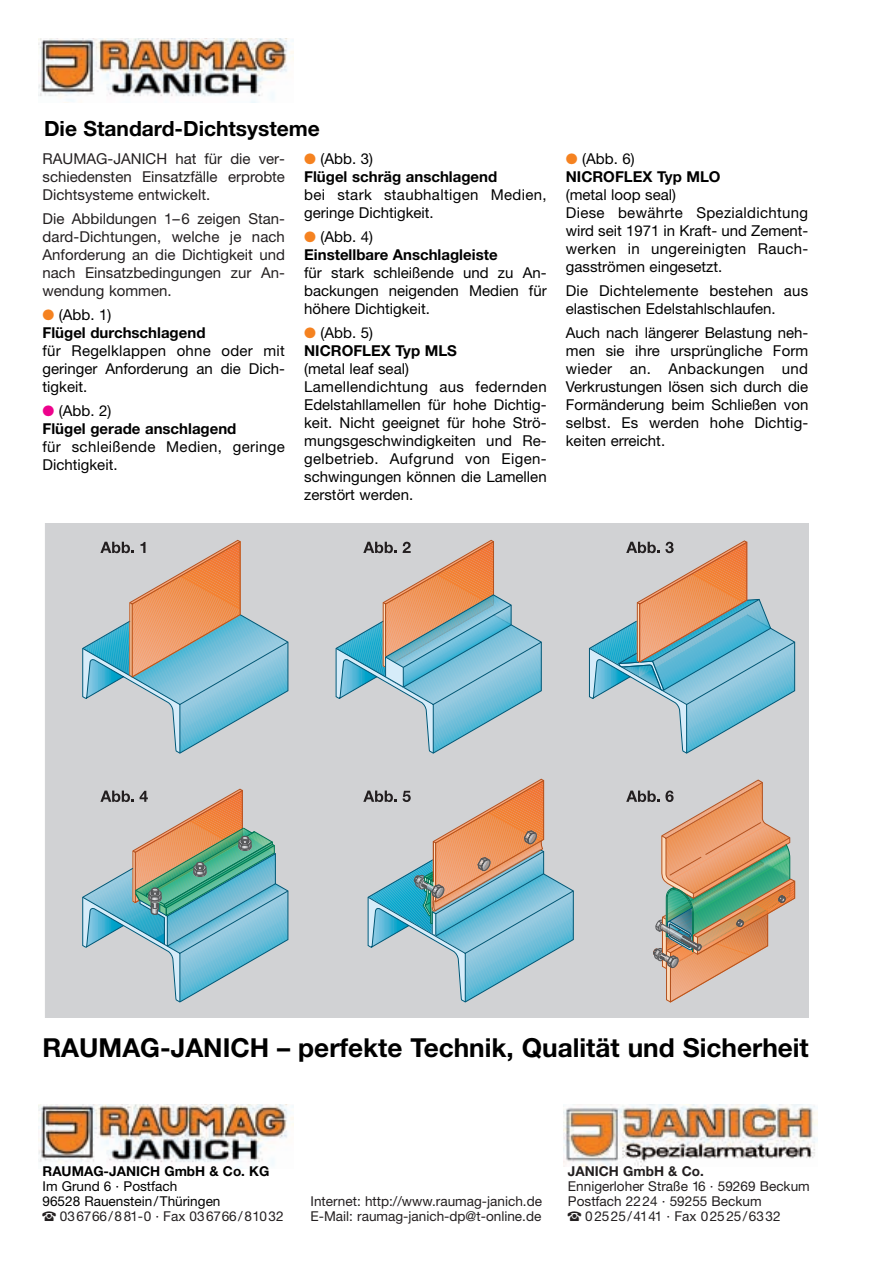
<style>
.page{position:relative;width:893px;height:1262px;background:#fff}
.page>*{position:absolute;margin:0;border:0;box-sizing:border-box;transform-origin:0 0}
.t1{font:700 26.25px "Helvetica Neue";color:#000}
.t2{font:700 21px "Helvetica Neue";color:#000}
.t3{font:15px/18px "Helvetica Neue";color:#000}
.t4{font:15px/18px "Helvetica Neue";color:#231f20;text-align:justify}
.t5{font:700 15px/18px "Helvetica Neue";color:#000}
.t6{font:15px/18px "Helvetica Neue";letter-spacing:.02em;color:#000}
.t7{font:13.65px/15px "Helvetica Neue";color:#231f20}
.t8{font:13.65px/15px "Helvetica Neue";color:#000}
.t9{font:700 13.65px "Helvetica Neue";color:#000}
.t10{font:700 13.65px "Helvetica Neue";color:#231f20}
.s1{color:#f58220}
.s2{font-weight:400}
.s3{color:#ed028c}
.s4{font-family:"Spe Pif";color:#231f20}
.s5{color:#231f20}
.s6{font-family:"Spe Pif"}
</style>
<div class="page">
<img style="left:38px;top:38px;width:255px;height:64px">
<img style="left:38px;top:1104px;width:255px;height:64px">
<img style="left:563px;top:1104px;width:254px;height:62px">
<div style="left:45px;top:523px;width:763px;height:494px;background:#d1d2d4"></div>
<svg style="left:82px;top:539px;width:206px;height:215px;background:#b5bdbb"></svg>
<svg style="left:335px;top:539px;width:207px;height:215px;background:#aebec0"></svg>
<svg style="left:588px;top:540px;width:207px;height:214px;background:#adbdbf"></svg>
<svg style="left:82px;top:788px;width:206px;height:214px;background:#a3bcbb"></svg>
<svg style="left:363px;top:778px;width:211px;height:224px;background:#afbcbd"></svg>
<svg style="left:626px;top:779px;width:169px;height:223px;background:#c3b29c"></svg>
<h2 class="t2" style="left:44px;top:121px;width:277px">Die Standard-Dichtsysteme</h2>
<p class="t4" style="left:43px;top:151px;width:244px">RAUMAG-JANICH hat für die ver&shy;schiedensten Einsatzfälle erprobte Dichtsysteme entwickelt.</p>
<p class="t4" style="left:43px;top:211px;width:244px">Die Abbildungen 1–6 zeigen Stan&shy;dard-Dichtungen, welche je nach Anforderung an die Dichtigkeit und nach Einsatzbedingungen zur An&shy;wendung kommen.</p>
<p class="t5" style="left:43px;top:307px;width:164px"><span class="s1">●</span> <span class="s2">(Abb. 1)<br></span>Flügel durchschlagend</p>
<p class="t3" style="left:43px;top:343px;width:244px;text-align:justify">für Regelklappen ohne oder mit geringer Anforderung an die Dich&shy;tigkeit.</p>
<p class="t5" style="left:43px;top:403px;width:195px"><span class="s3">●</span> <span class="s2">(Abb. 2)<br></span>Flügel gerade anschlagend</p>
<p class="t6" style="left:43px;top:439px;width:244px">für schleißende Medien, geringe<br>Dichtigkeit.</p>
<p class="t5" style="left:304px;top:151px;width:194px"><span class="s1">●</span> <span class="s2">(Abb. 3)<br></span>Flügel schräg anschlagend</p>
<p class="t6" style="left:304px;top:187px;width:244px">bei stark staubhaltigen Medien, geringe Dichtigkeit.</p>
<p class="t5" style="left:304px;top:229px;width:195px"><span class="s1">●</span> <span class="s2">(Abb. 4)<br></span>Einstellbare Anschlagleiste</p>
<p class="t3" style="left:304px;top:265px;width:244px;text-align:justify">für stark schleißende und zu An&shy;backungen neigenden Medien für höhere Dichtigkeit.</p>
<p class="t5" style="left:304px;top:325px;width:154px"><span class="s1">●</span> <span class="s2">(Abb. 5)<br></span>NICROFLEX Typ MLS</p>
<p class="t3" style="left:304px;top:361px;width:244px">(metal leaf seal)<br>Lamellendichtung aus federnden<br>Edelstahllamellen für hohe Dichtig&shy;keit. Nicht geeignet für hohe Strö&shy;mungsgeschwindigkeiten und Re&shy;gelbetrieb. Aufgrund von Eigen&shy;schwingungen können die Lamellen zerstört werden.</p>
<p class="t5" style="left:566px;top:151px;width:156px"><span class="s1">●</span> <span class="s2">(Abb. 6)<br></span>NICROFLEX Typ MLO</p>
<p class="t3" style="left:566px;top:187px;width:244px">(metal loop seal)<br>Diese bewährte Spezialdichtung wird seit 1971 in Kraft- und Zement&shy;werken in ungereinigten Rauch&shy;gasströmen eingesetzt.</p>
<p class="t3" style="left:566px;top:283px;width:244px">Die Dichtelemente bestehen aus elastischen Edelstahlschlaufen.</p>
<p class="t3" style="left:566px;top:325px;width:244px;text-align:justify">Auch nach längerer Belastung neh&shy;men sie ihre ursprüngliche Form wieder an. Anbackungen und Verkrustungen lösen sich durch die Formänderung beim Schließen von selbst. Es werden hohe Dichtig&shy;keiten erreicht.</p>
<h1 class="t1" style="left:42px;top:1038px;width:768px">RAUMAG-JANICH – perfekte Technik, Qualität und Sicherheit</h1>
<p class="t9" style="left:43px;top:1166px;width:228px">RAUMAG-JANICH GmbH &amp; Co. KG</p>
<p class="t8" style="left:43px;top:1180px;width:242px">Im Grund 6 · Postfach<br>96528 Rauenstein/Thüringen<br><span class="s4">»</span> <span class="s5">036766/881-0 · Fax 036766/81032</span></p>
<p class="t7" style="left:310px;top:1195px;width:233px">Internet: http://www.raumag-janich.de<br>E-Mail: raumag-janich-dp@t-online.de</p>
<p class="t10" style="left:568px;top:1166px;width:137px">JANICH GmbH &amp; Co.</p>
<p class="t7" style="left:568px;top:1180px;width:243px">Ennigerloher Straße 16 · 59269 Beckum<br>Postfach 2224 · 59255 Beckum<br><span class="s6">»</span> 02525/4141 · Fax 02525/6332</p>
</div>
